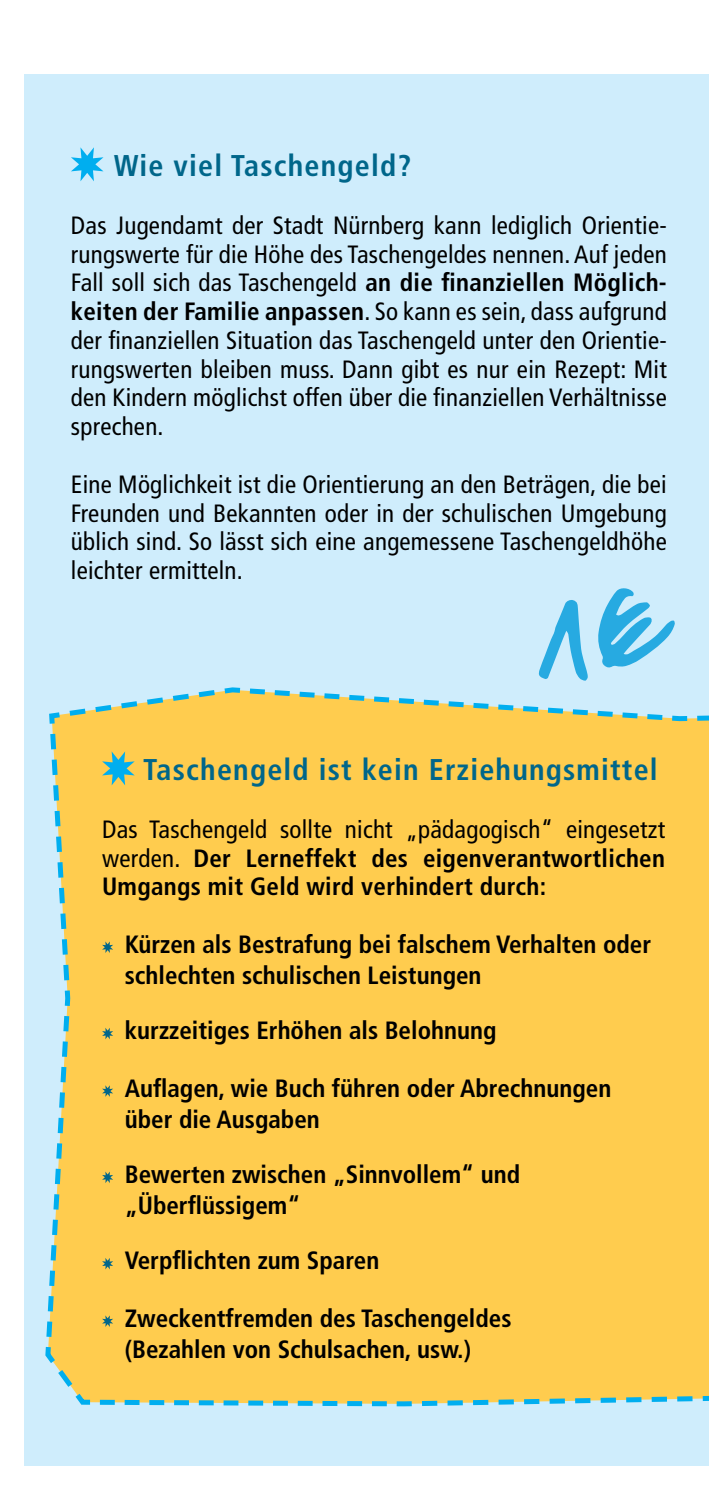
<style>
.page{position:relative;width:709px;height:1489px;background:#fff}
.page>*{position:absolute;margin:0;border:0;box-sizing:border-box;transform-origin:0 0}
.t1{font:700 condensed 30px "Frutiger LT Com";letter-spacing:.04em;color:#00668a}
.t2{font:condensed 25px/28.8px "Frutiger LT Com";letter-spacing:.01em;color:#000;text-align:justify}
.t3{font:700 condensed 25px/31.2px "Frutiger LT Com";color:#000}
.s1{font-weight:700}
.s2{font-weight:400}
</style>
<div class="page">
<div style="left:25px;top:74px;width:684px;height:1392px;background:#cfedfc"></div>
<svg style="left:71px;top:147px;width:32px;height:34px"></svg>
<div style="left:45px;top:687px;width:664px;height:720px;background:#ffcc4e"></div>
<svg style="left:245px;top:588px;width:430px;height:135px"></svg>
<svg style="left:47px;top:687px;width:178px;height:298px;background:#f1ce65"></svg>
<svg style="left:102px;top:1027px;width:11px;height:12px"></svg>
<svg style="left:102px;top:1085px;width:11px;height:11px"></svg>
<svg style="left:102px;top:1171px;width:11px;height:12px"></svg>
<svg style="left:102px;top:1257px;width:11px;height:12px"></svg>
<svg style="left:102px;top:1315px;width:11px;height:11px"></svg>
<p class="t1" style="left:114px;top:148px;width:299px">Wie viel Taschengeld?</p>
<p class="t2" style="left:71px;top:211px;width:597px">Das Jugendamt der Stadt Nürnberg kann lediglich Orientie&shy;rungswerte für die Höhe des Taschengeldes nennen. Auf jeden Fall soll sich das Taschengeld <span class="s1">an die finanziellen Möglich&shy;keiten der Familie anpassen</span>. So kann es sein, dass aufgrund der finanziellen Situation das Taschengeld unter den Orientie&shy;rungswerten bleiben muss. Dann gibt es nur ein Rezept: Mit den Kindern möglichst offen über die finanziellen Verhältnisse sprechen.</p>
<p class="t2" style="left:71px;top:470px;width:597px">Eine Möglichkeit ist die Orientierung an den Beträgen, die bei Freunden und Bekannten oder in der schulischen Umgebung üblich sind. So lässt sich eine angemessene Taschengeldhöhe leichter ermitteln.</p>
<p class="t1" style="left:143px;top:752px;width:516px">Taschengeld ist kein Erziehungsmittel</p>
<p class="t3" style="left:102px;top:815px;width:564px;line-height:28.8px;text-align:justify"><span class="s2">Das Taschengeld sollte nicht „pädagogisch“ eingesetzt werden.</span> Der Lerneffekt des eigenverantwortlichen Umgangs mit Geld wird verhindert durch:</p>
<p class="t3" style="left:125px;top:928px;width:528px">Kürzen als Bestrafung bei falschem Verhalten oder schlechten schulischen Leistungen</p>
<p class="t3" style="left:125px;top:1015px;width:373px">kurzzeitiges Erhöhen als Belohnung</p>
<p class="t3" style="left:125px;top:1072px;width:488px">Auflagen, wie Buch führen oder Abrechnungen über die Ausgaben</p>
<p class="t3" style="left:125px;top:1158px;width:397px">Bewerten zwischen „Sinnvollem“ und „Überflüssigem“</p>
<p class="t3" style="left:125px;top:1245px;width:256px">Verpflichten zum Sparen</p>
<p class="t3" style="left:125px;top:1302px;width:388px">Zweckentfremden des Taschengeldes (Bezahlen von Schulsachen, usw.)</p>
</div>
